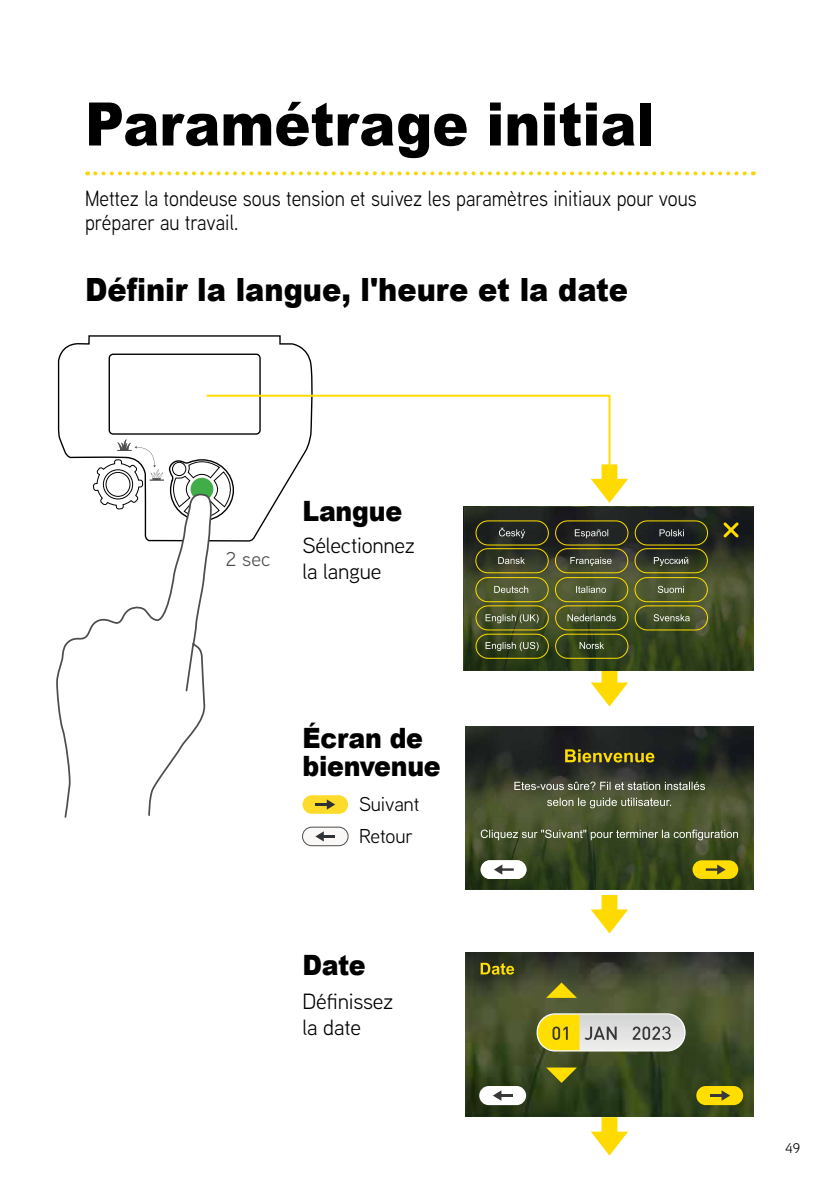
<style>
.page{position:relative;width:840px;height:1191px;background:#fff}
.page>*{position:absolute;margin:0;border:0;box-sizing:border-box;transform-origin:0 0}
.t1{font:900 60px "Arial";color:#000;scale:.9 1}
.t2{font:900 32px "Arial";color:#000;scale:.9 1}
.t3{font:900 28px/28px "Arial";letter-spacing:-.01em;color:#000;scale:.9 1}
.t4{font:22px/24px "Aaux Next";color:#000;scale:.9 1}
.t5{font:22px/26.4px "Aaux Next";color:#000}
.t6{font:20px/31.8px "Aaux Next";letter-spacing:-.01em;color:#000}
.t7{font:20px "Aaux Next";color:#4d4d4f}
.t8{font:14px "Aaux Next";color:#000}
</style>
<div class="page">
<svg style="left:57px;top:335px;width:256px;height:207px"></svg>
<svg style="left:56px;top:490px;width:158px;height:328px"></svg>
<svg style="left:87px;top:171px;width:657px;height:4px"></svg>
<svg style="left:590px;top:670px;width:37px;height:36px"></svg>
<svg style="left:591px;top:895px;width:36px;height:38px"></svg>
<svg style="left:591px;top:1117px;width:36px;height:38px"></svg>
<div style="left:302px;top:795px;width:46px;height:19px;background:#fddb2b;border-radius:9px"></div>
<svg style="left:315px;top:799px;width:20px;height:10px"></svg>
<div style="left:302px;top:827px;width:46px;height:18px;background:#faf7f7;border-radius:9px"></div>
<div style="left:302px;top:827px;width:46px;height:19px;border:1px solid #4d4d4f;border-radius:9px"></div>
<svg style="left:315px;top:831px;width:20px;height:10px"></svg>
<svg style="left:465px;top:726px;width:288px;height:163px;background:#2b3420"></svg>
<svg style="left:565px;top:749px;width:89px;height:13px"></svg>
<svg style="left:480px;top:781px;width:257px;height:59px;background:#596141"></svg>
<div style="left:692px;top:860px;width:45px;height:19px;background:#fd0;border-radius:9px"></div>
<svg style="left:705px;top:864px;width:20px;height:10px"></svg>
<div style="left:480px;top:860px;width:46px;height:19px;background:#fff;border-radius:9px"></div>
<svg style="left:494px;top:864px;width:19px;height:10px"></svg>
<img style="left:465px;top:952px;width:288px;height:164px">
<svg style="left:546px;top:1067px;width:30px;height:16px"></svg>
<svg style="left:546px;top:982px;width:30px;height:16px"></svg>
<div style="left:479px;top:1086px;width:47px;height:19px;background:#fff;border-radius:10px"></div>
<svg style="left:493px;top:1090px;width:20px;height:10px"></svg>
<div style="left:696px;top:1086px;width:46px;height:19px;background:#ffde00;border-radius:10px"></div>
<svg style="left:710px;top:1090px;width:19px;height:10px"></svg>
<svg style="left:536px;top:1013px;width:149px;height:38px;background:#d2cc98"></svg>
<svg style="left:480px;top:962px;width:34px;height:12px"></svg>
<svg style="left:463px;top:507px;width:289px;height:163px;background:#3b4524"></svg>
<div style="left:475px;top:633px;width:73px;height:26px;border:1px solid #fd0;border-radius:12px"></div>
<svg style="left:485px;top:642px;width:53px;height:9px"></svg>
<div style="left:554px;top:633px;width:74px;height:26px;border:1px solid #fd0;border-radius:12px"></div>
<svg style="left:579px;top:642px;width:24px;height:7px"></svg>
<div style="left:475px;top:605px;width:73px;height:25px;border:1px solid #fd0;border-radius:12px"></div>
<svg style="left:485px;top:614px;width:53px;height:9px"></svg>
<div style="left:554px;top:605px;width:74px;height:25px;border:1px solid #fd0;border-radius:12px"></div>
<svg style="left:567px;top:614px;width:48px;height:7px"></svg>
<div style="left:634px;top:605px;width:73px;height:25px;border:1px solid #fd0;border-radius:12px"></div>
<svg style="left:653px;top:614px;width:36px;height:7px"></svg>
<div style="left:475px;top:577px;width:73px;height:25px;border:1px solid #fd0;border-radius:12px"></div>
<svg style="left:494px;top:586px;width:34px;height:7px"></svg>
<div style="left:554px;top:577px;width:74px;height:25px;border:1px solid #fd0;border-radius:12px"></div>
<svg style="left:575px;top:586px;width:30px;height:7px"></svg>
<div style="left:634px;top:577px;width:73px;height:25px;border:1px solid #fd0;border-radius:12px"></div>
<svg style="left:657px;top:586px;width:26px;height:7px"></svg>
<div style="left:475px;top:548px;width:73px;height:25px;border:1px solid #fd0;border-radius:12px"></div>
<svg style="left:498px;top:557px;width:26px;height:7px"></svg>
<div style="left:554px;top:548px;width:74px;height:25px;border:1px solid #fd0;border-radius:12px"></div>
<svg style="left:570px;top:557px;width:41px;height:9px"></svg>
<div style="left:634px;top:548px;width:73px;height:25px;border:1px solid #fd0;border-radius:12px"></div>
<svg style="left:653px;top:557px;width:34px;height:9px"></svg>
<div style="left:475px;top:520px;width:73px;height:25px;border:1px solid #fd0;border-radius:12px"></div>
<div style="left:554px;top:520px;width:74px;height:25px;border:1px solid #fd0;border-radius:12px"></div>
<svg style="left:93px;top:394px;width:534px;height:144px"></svg>
<div style="left:634px;top:520px;width:73px;height:25px;border:1px solid #fd0;border-radius:12px"></div>
<svg style="left:659px;top:529px;width:24px;height:7px"></svg>
<svg style="left:720px;top:519px;width:21px;height:21px"></svg>
<h1 class="t1" style="left:85px;top:80px;width:633px">Paramétrage initial</h1>
<p class="t4" style="left:85px;top:186px;width:680px">Mettez la tondeuse sous tension et suivez les paramètres initiaux pour vous préparer au travail.</p>
<h2 class="t2" style="left:85px;top:266px;width:604px">Définir la langue, l'heure et la date</h2>
<p class="t7" style="left:225px;top:545px;width:46px">2 sec</p>
<p class="t3" style="left:302px;top:496px;width:112px">Langue</p>
<p class="t5" style="left:302px;top:531px;width:114px">Sélectionnez la langue</p>
<p class="t3" style="left:302px;top:723px;width:155px">Écran de bienvenue</p>
<p class="t6" style="left:359px;top:787px;width:62px">Suivant<br>Retour</p>
<p class="t3" style="left:302px;top:950px;width:72px">Date</p>
<p class="t5" style="left:302px;top:987px;width:92px">Définissez la date</p>
<p class="t8" style="left:784px;top:1139px;width:17px">49</p>
</div>
